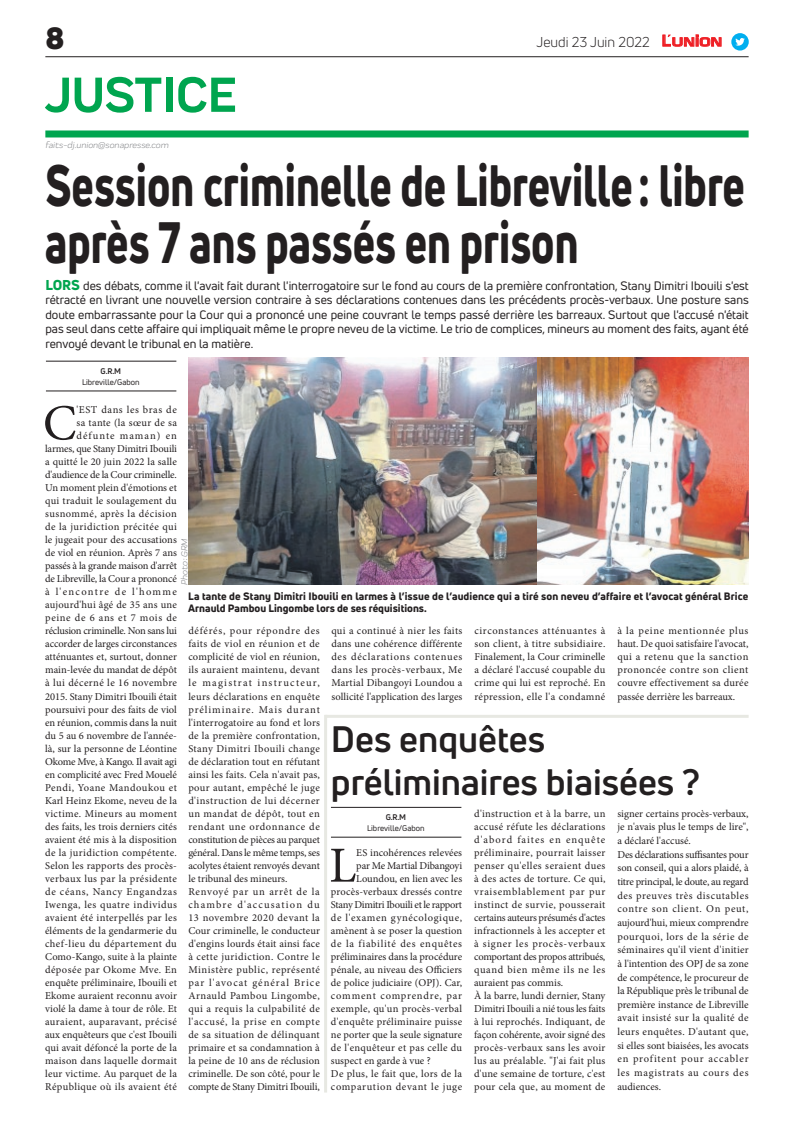
<style>
.page{position:relative;width:794px;height:1129px;background:#fff}
.page>*{position:absolute;margin:0;border:0;box-sizing:border-box;transform-origin:0 0}
.t1{font:800 57px/57px "Uni Neue";color:#231f20;scale:.74 1}
.t2{font:700 51px "Praktika";color:#00a54f}
.t3{font:50.5px "Minion Pro";color:#231f20}
.t4{font:700 36px/43.2px "Uni Neue";color:#231f20}
.t5{font:900 30px "Uni Neue";color:#231f20}
.t6{font:14px "Uni Neue";color:#231f20}
.t7{font:12px/14.4px "Uni Neue";color:#231f20;text-align:justify}
.t8{font:10.5px/13px "Minion Pro";letter-spacing:.015em;color:#231f20}
.t9{font:800 10.5px/12.6px "Uni Neue";letter-spacing:.01em;color:#231f20}
.t10{font:10.5px "Minion Pro";letter-spacing:-.025em;color:#231f20}
.t11{font:10.5px "Minion Pro";letter-spacing:-.005em;color:#231f20}
.t12{font:10.5px "Minion Pro";letter-spacing:.055em;color:#231f20}
.t13{font:10.5px "Minion Pro";letter-spacing:.07em;color:#231f20}
.t14{font:10.5px "Minion Pro";letter-spacing:.06em;color:#231f20}
.t15{font:10.5px "Minion Pro";letter-spacing:-.015em;color:#231f20}
.t16{font:10.5px "Minion Pro";letter-spacing:.075em;color:#231f20}
.t17{font:italic 9px "Praktika";color:#818386}
.t18{font:8px "Uni Neue";color:#231f20}
.t19{font:700 8px "Uni Neue";color:#231f20}
.s1{font-family:"Eurostile";font-weight:600;font-size:14.9px;color:#ee1d23}
.s2{font-family:"Eurostile";font-weight:600;font-size:11.4px;color:#ee1d23}
.s3{font-weight:800;font-size:14px;color:#00a54f}
</style>
<div class="page">
<div style="left:45px;top:130px;width:703px;height:7px;background:#00a54f"></div>
<hr style="left:45px;top:56px;width:703px;height:1px;background:#231f20">
<svg style="left:662px;top:34px;width:60px;height:13px"></svg>
<div style="left:731px;top:33px;width:17px;height:18px;background:#00aeef;border-radius:50%"></div>
<svg style="left:735px;top:38px;width:10px;height:8px"></svg>
<hr style="left:331px;top:836px;width:130px;height:1px;background:#231f20">
<hr style="left:331px;top:807px;width:130px;height:1px;background:#231f20">
<hr style="left:325px;top:714px;width:423px;height:3px;background:#e7e8e2">
<hr style="left:324px;top:714px;width:3px;height:378px;background:#e7e8e2">
<hr style="left:46px;top:390px;width:130px;height:1px;background:#231f20">
<hr style="left:46px;top:361px;width:130px;height:1px;background:#231f20">
<img style="left:189px;top:357px;width:559px;height:228px">
<h3 class="t5" style="left:45px;top:17px;width:21px">8</h3>
<h2 class="t2" style="left:45px;top:54px;width:193px">JUSTICE</h2>
<p class="t17" style="left:45px;top:139px;width:125px">faits-dj.union@sonapresse.com</p>
<h3 class="t6" style="left:536px;top:33px;width:187px">Jeudi 23 Juin 2022 <span class="s1">L</span><span class="s2">UNION</span></h3>
<h1 class="t1" style="left:45px;top:156px;width:947px">Session criminelle de Libreville: libre après 7 ans passés en prison</h1>
<p class="t7" style="left:45px;top:278px;width:705px"><span class="s3">LORS</span> des débats, comme il l'avait fait durant l'interrogatoire sur le fond au cours de la première confrontation, Stany Dimitri Ibouili s'est rétracté en livrant une nouvelle version contraire à ses déclarations contenues dans les précédents procès-verbaux. Une posture sans doute embarrassante pour la Cour qui a prononcé une peine couvrant le temps passé derrière les barreaux. Surtout que l'accusé n'était pas seul dans cette affaire qui impliquait même le propre neveu de la victime. Le trio de complices, mineurs au moment des faits, ayant été renvoyé devant le tribunal en la matière.</p>
<p class="t19" style="left:101px;top:366px;width:22px">G.R.M</p>
<p class="t18" style="left:82px;top:376px;width:59px">Libreville/Gabon</p>
<h3 class="t3" style="left:43px;top:389px;width:35px">C</h3>
<p class="t8" style="left:45px;top:403px;width:133px;text-align:right">'EST dans les bras de<br>sa tante (la sœur de sa défunte maman) en larmes, que Stany Dimitri Ibouili a quitté le 20 juin 2022 la salle d'audience de la Cour criminelle.<br>Un moment plein d'émotions et qui traduit le soulagement du susnommé, après la décision de la juridiction précitée qui le jugeait pour des accusations de viol en réunion. Après 7 ans passés à la grande maison d'arrêt de Libreville, la Cour a prononcé à l'encontre de l'homme aujourd'hui âgé de 35 ans une peine de 6 ans et 7 mois de réclusion criminelle. Non sans lui accorder de larges circonstances atténuantes et, surtout, donner main-levée du mandat de dépôt à lui décerné le 16 novembre<br>2015. Stany Dimitri Ibouili était poursuivi pour des faits de viol en réunion, commis dans la nuit du 5 au 6 novembre de l'année&shy;là, sur la personne de Léontine<br>Okome Mve, à Kango. Il avait agi en complicité avec Fred Mouelé<br>Pendi, Yoane Mandoukou et<br>Karl Heinz Ekome, neveu de la victime. Mineurs au moment des faits, les trois derniers cités avaient été mis à la disposition de la juridiction compétente.<br>Selon les rapports des procès&shy;verbaux lus par la présidente de céans, Nancy Engandzas<br>Iwenga, les quatre individus avaient été interpellés par les éléments de la gendarmerie du chef-lieu du département du<br>Como-Kango, suite à la plainte déposée par Okome Mve. En enquête préliminaire, Ibouili et<br>Ekome auraient reconnu avoir violé la dame à tour de rôle. Et auraient, auparavant, précisé aux enquêteurs que c'est Ibouili qui avait défoncé la porte de la maison dans laquelle dormait leur victime. Au parquet de la<br>République où ils avaient été</p>
<p class="t17" style="left:178px;top:585px;width:48px;rotate:-90deg">Photo : GRM</p>
<p class="t9" style="left:188px;top:589px;width:561px">La tante de Stany Dimitri Ibouili en larmes à l’issue de l’audience qui a tiré son neveu d’affaire et l’avocat général Brice<br>Arnauld Pambou Lingombe lors de ses réquisitions.</p>
<p class="t8" style="left:188px;top:624px;width:133px">déférés, pour répondre des faits de viol en réunion et de complicité de viol en réunion, ils auraient maintenu, devant le magistrat instructeur, leurs déclarations en enquête préliminaire. Mais durant l'interrogatoire au fond et lors de la première confrontation,<br>Stany Dimitri Ibouili change de déclaration tout en réfutant ainsi les faits. Cela n'avait pas, pour autant, empêché le juge d'instruction de lui décerner un mandat de dépôt, tout en rendant une ordonnance de constitution de pièces au parquet général. Dans le même temps, ses acolytes étaient renvoyés devant le tribunal des mineurs.<br>Renvoyé par un arrêt de la chambre d'accusation du<br>13 novembre 2020 devant la<br>Cour criminelle, le conducteur d'engins lourds était ainsi face à cette juridiction. Contre le<br>Ministère public, représenté par l'avocat général Brice<br>Arnauld Pambou Lingombe, qui a requis la culpabilité de l'accusé, la prise en compte de sa situation de délinquant primaire et sa condamnation à la peine de 10 ans de réclusion criminelle. De son côté, pour le compte de Stany Dimitri Ibouili,</p>
<p class="t8" style="left:331px;top:624px;width:132px;text-align:justify">qui a continué à nier les faits dans une cohérence différente des déclarations contenues dans les procès-verbaux, Me Martial Dibangoyi Loundou a sollicité l'application des larges</p>
<p class="t8" style="left:474px;top:624px;width:133px;text-align:justify">circonstances atténuantes à son client, à titre subsidiaire.<br>Finalement, la Cour criminelle a déclaré l'accusé coupable du crime qui lui est reproché. En répression, elle l'a condamné</p>
<p class="t8" style="left:617px;top:624px;width:132px;text-align:justify">à la peine mentionnée plus haut. De quoi satisfaire l'avocat, qui a retenu que la sanction prononcée contre son client couvre effectivement sa durée passée derrière les barreaux.</p>
<h3 class="t4" style="left:331px;top:716px;width:370px">Des enquêtes préliminaires biaisées ?</h3>
<p class="t19" style="left:386px;top:812px;width:22px">G.R.M</p>
<p class="t18" style="left:367px;top:822px;width:59px">Libreville/Gabon</p>
<p class="t8" style="left:474px;top:806px;width:133px">d'instruction et à la barre, un accusé réfute les déclarations d'abord faites en enquête préliminaire, pourrait laisser penser qu'elles seraient dues à des actes de torture. Ce qui, vraisemblablement par pur instinct de survie, pousserait certains auteurs présumés d'actes infractionnels à les accepter et à signer les procès-verbaux comportant des propos attribués, quand bien même ils ne les auraient pas commis.<br>À la barre, lundi dernier, Stany<br>Dimitri Ibouili a nié tous les faits à lui reprochés. Indiquant, de façon cohérente, avoir signé des procès-verbaux sans les avoir lus au préalable. "J'ai fait plus d'une semaine de torture, c'est pour cela que, au moment de</p>
<p class="t8" style="left:617px;top:806px;width:133px;line-height:13.6px">signer certains procès-verbaux, je n'avais plus le temps de lire", a déclaré l'accusé.<br>Des déclarations suffisantes pour son conseil, qui a alors plaidé, à titre principal, le doute, au regard des preuves très discutables contre son client. On peut, aujourd'hui, mieux comprendre pourquoi, lors de la série de séminaires qu'il vient d'initier à l'intention des OPJ de sa zone de compétence, le procureur de la République près le tribunal de première instance de Libreville avait insisté sur la qualité de leurs enquêtes. D'autant que, si elles sont biaisées, les avocats en profitent pour accabler les magistrats au cours des audiences.</p>
<h3 class="t3" style="left:329px;top:831px;width:29px">L</h3>
<p class="t8" style="left:356px;top:845px;width:107px">ES incohérences relevées</p>
<p class="t15" style="left:356px;top:858px;width:107px">par Me Martial Dibangoyi</p>
<p class="t8" style="left:356px;top:871px;width:107px">Loundou, en lien avec les</p>
<p class="t8" style="left:331px;top:884px;width:133px">procès-verbaux dressés contre</p>
<p class="t10" style="left:331px;top:897px;width:133px">Stany Dimitri Ibouili et le rapport</p>
<p class="t12" style="left:331px;top:910px;width:133px">de l'examen gynécologique,</p>
<p class="t8" style="left:331px;top:923px;width:133px">amènent à se poser la question</p>
<p class="t13" style="left:331px;top:936px;width:133px">de la fiabilité des enquêtes</p>
<p class="t11" style="left:331px;top:949px;width:133px">préliminaires dans la procédure</p>
<p class="t8" style="left:331px;top:962px;width:133px">pénale, au niveau des Officiers</p>
<p class="t8" style="left:331px;top:975px;width:133px">de police judiciaire (OPJ). Car,</p>
<p class="t16" style="left:331px;top:988px;width:133px">comment comprendre, par</p>
<p class="t8" style="left:331px;top:1001px;width:133px">exemple, qu'un procès-verbal</p>
<p class="t8" style="left:331px;top:1014px;width:133px">d'enquête préliminaire puisse</p>
<p class="t8" style="left:331px;top:1027px;width:133px">ne porter que la seule signature</p>
<p class="t8" style="left:331px;top:1040px;width:133px">de l'enquêteur et pas celle du</p>
<p class="t8" style="left:331px;top:1053px;width:101px">suspect en garde à vue ?</p>
<p class="t8" style="left:331px;top:1066px;width:133px">De plus, le fait que, lors de la</p>
<p class="t14" style="left:331px;top:1079px;width:133px">comparution devant le juge</p>
</div>
